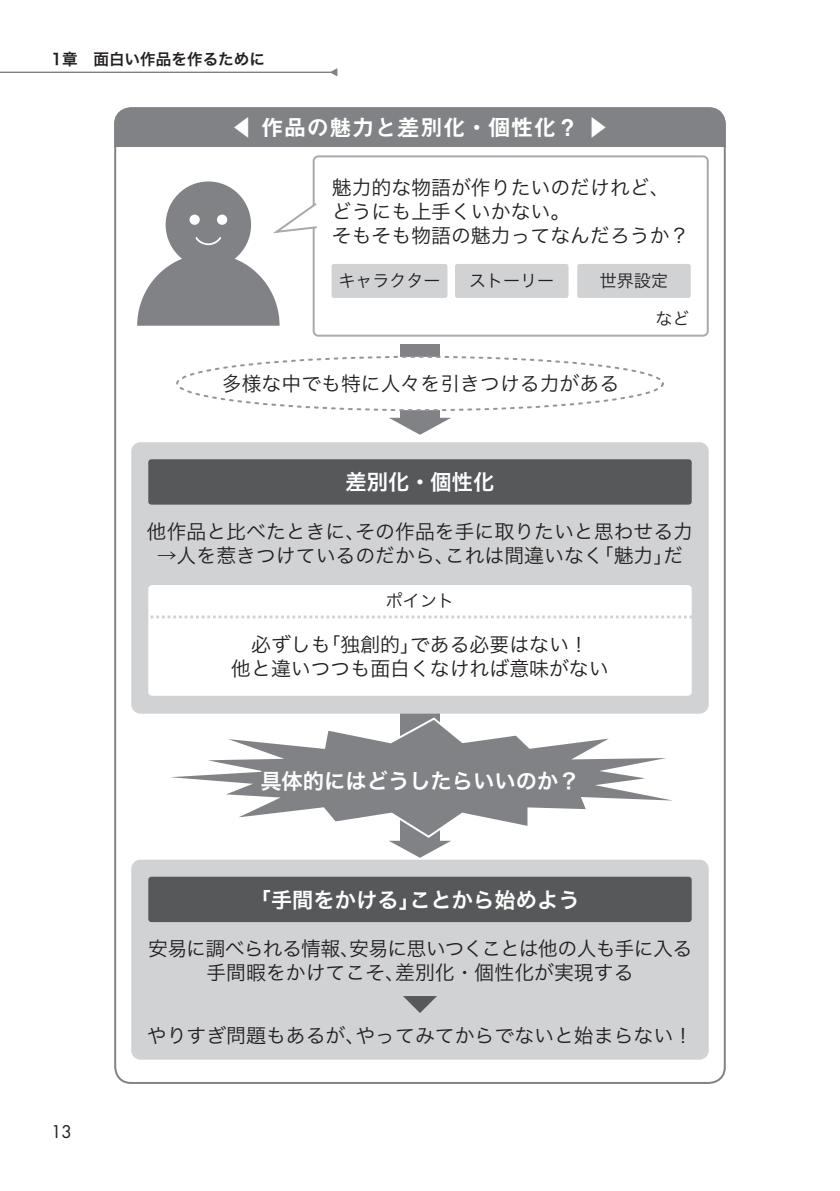
<style>
.page{position:relative;width:840px;height:1191px;background:#fff}
.page>*{position:absolute;margin:0;border:0;box-sizing:border-box;transform-origin:0 0}
.t1{font:22.6px "Midashi Go Pr 6 MB31";color:#fff}
.t2{font:21.2px "Hira Kaku Pro N W6";color:#fff}
.t3{font:19.8px/24px "Hira Kaku Pro N W3";color:#231f20;text-align:center}
.t4{font:19.8px/24px "Hira Kaku Pro N W3";letter-spacing:-.025em;color:#231f20;text-align:center}
.t5{font:17px/37.2px "Hira Kaku Pro N W3";color:#231f20}
.t6{font:17px "Futura";color:#231f20}
.t7{font:15.6px "Hira Kaku Std W6";color:#231f20}
</style>
<div class="page">
<hr style="left:0;top:72px;width:333px;height:1px;background:#808285">
<svg style="left:330px;top:68px;width:7px;height:8px"></svg>
<div style="left:131px;top:859px;width:577px;height:200px;background:#d1d2d4;border-radius:9px"></div>
<div style="left:148px;top:876px;width:543px;height:46px;background:#57585a;border-radius:3px"></div>
<svg style="left:312px;top:155px;width:396px;height:182px"></svg>
<div style="left:131px;top:442px;width:577px;height:271px;background:#d1d2d4;border-radius:9px"></div>
<svg style="left:403px;top:996px;width:34px;height:17px"></svg>
<svg style="left:137px;top:181px;width:561px;height:680px"></svg>
<div style="left:400px;top:344px;width:39px;height:75px;background:#808285"></div>
<div style="left:177px;top:357px;width:485px;height:53px;background:#fff;border-radius:50%"></div>
<div style="left:176px;top:356px;width:487px;height:55px;border:2px dashed #939598;border-radius:50%"></div>
<div style="left:117px;top:107px;width:608px;height:40px;background:#808285"></div>
<p class="t7" style="left:51px;top:47px;width:215px">1章　面白い作品を作るために</p>
<p class="t1" style="left:231px;top:109px;width:379px">◀ 作品の魅力と差別化・個性化？ ▶</p>
<p class="t3" style="left:332px;top:174px;width:359px;text-align:left">魅力的な物語が作りたいのだけれど、どうにも上手くいかない。<br>そもそも物語の魅力ってなんだろうか？</p>
<p class="t5" style="left:338px;top:261px;width:104px">キャラクター</p>
<p class="t5" style="left:469px;top:261px;width:87px">ストーリー</p>
<p class="t5" style="left:655px;top:261px;width:36px;text-indent:-55px">世界設定<br>など</p>
<p class="t3" style="left:222px;top:370px;width:398px">多様な中でも特に人々を引きつける力がある</p>
<p class="t2" style="left:345px;top:463px;width:150px">差別化・個性化</p>
<p class="t3" style="left:147px;top:518px;width:547px">他作品と比べたときに、その作品を手に取りたいと思わせる力</p>
<p class="t3" style="left:157px;top:542px;width:527px">→人を惹きつけているのだから、これは間違いなく「魅力」だ</p>
<p class="t5" style="left:386px;top:581px;width:70px">ポイント</p>
<p class="t3" style="left:231px;top:631px;width:379px">必ずしも「独創的」である必要はない！<br>他と違いつつも面白くなければ意味がない</p>
<p class="t2" style="left:260px;top:761px;width:320px">具体的にはどうしたらいいのか？</p>
<p class="t2" style="left:249px;top:880px;width:331px">「手間をかける」ことから始めよう</p>
<p class="t4" style="left:148px;top:935px;width:545px">安易に調べられる情報、安易に思いつくことは他の人も手に入る手間暇をかけてこそ、差別化・個性化が実現する</p>
<p class="t6" style="left:51px;top:1119px;width:22px">13</p>
<p class="t3" style="left:147px;top:1022px;width:547px">やりすぎ問題もあるが、やってみてからでないと始まらない！</p>
</div>
